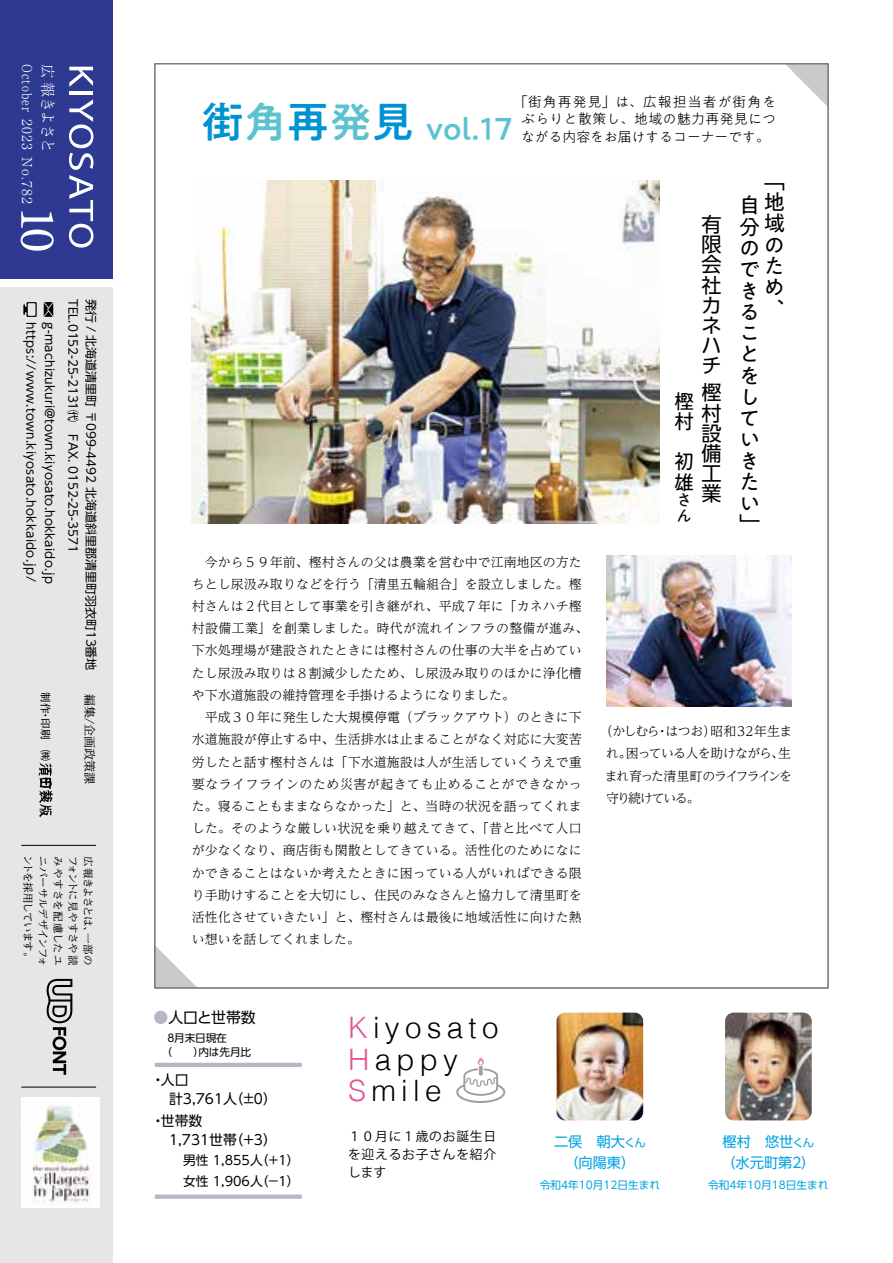
<style>
.page{position:relative;width:893px;height:1263px;background:#fff}
.page>*{position:absolute;margin:0;border:0;box-sizing:border-box;transform-origin:0 0}
.t1{font:500 42.45px "PA1 Gothic Std";color:#0093d4}
.t2{font:500 30.9px "PA1 Gothic Std";color:#5dc2d0}
.t3{font:300 29.55px/31.7px "Helvetica";letter-spacing:.18em;color:#000}
.t4{font:21.3px/21.3px "PA1 Gothic Std";color:#000;text-align:justify}
.t5{font:20.25px/20.2px "UD Shin Go Pr 6";color:#000;text-align:justify}
.t6{font:20.25px/20.2px "PA1 Gothic Std";color:#000}
.t7{font:16.2px/16.2px "PA1 Gothic Std";color:#000}
.t8{font:300 15px "Ryumin Pr 6";letter-spacing:-.09em;color:#fff}
.t9{font:14.85px "UD Shin Go Pr 6";color:#000}
.t10{font:14.25px/21.3px "UD Shin Go Pr 6";color:#00a4e3;text-align:right}
.t11{font:300 13.8px/17.5px "PA1 Gothic Std";letter-spacing:.03em;color:#000;text-align:center}
.t12{font:13.8px/19.5px "UD Shin Go Pr 6";color:#000}
.t13{font:300 13.5px "Ryumin Pr 6";letter-spacing:.1em;color:#fff}
.t14{font:300 13.5px "Ryumin Pr 6";letter-spacing:.1em;color:#fff;scale:.85 1}
.t15{font:300 12.9px/22.2px "UD Reimin Pr 6";letter-spacing:.005em;color:#000}
.t16{font:300 12.9px/22.2px "UD Reimin Pr 6";letter-spacing:-.115em;color:#000}
.t17{font:300 12.9px/22.2px "UD Reimin Pr 6";letter-spacing:-.05em;color:#000}
.t18{font:300 12.9px "UD Reimin Pr 6";letter-spacing:-.055em;color:#000}
.t19{font:300 12.9px "UD Reimin Pr 6";letter-spacing:.04em;color:#000}
.t20{font:12.75px/18.1px "Koz Go Pr 6 N";letter-spacing:.06em;color:#000;text-align:justify}
.t21{font:12.75px/21px "UD Shin Go Pr 6";color:#000}
.t22{font:12px "UD Shin Go Pr 6";letter-spacing:.02em;color:#000}
.t23{font:12px/18px "UD Shin Go Pr 6";color:#000}
.t24{font:12px "UD Reimin Pr 6";color:#000}
.t25{font:10.65px "UD Shin Go Pr 6";color:#00a4e3}
.t26{font:10.65px/13.8px "UD Shin Go Pr 6";letter-spacing:-.015em;color:#000}
.t27{font:500 10.65px "UD Reimin Pr 6";color:#000}
.t28{font:10.5px "UD Reimin Pr 6";letter-spacing:-.02em;color:#000}
.t29{font:10.5px "UD Reimin Pr 6";letter-spacing:-.075em;color:#000}
.t30{font:10.5px "UD Reimin Pr 6";letter-spacing:.06em;color:#000}
.t31{font:10.5px "UD Reimin Pr 6";letter-spacing:-.09em;color:#000}
.s1{color:#5dc2d0}
.s2{color:#bdb3c2}
.s3{color:#e85298}
.s4{font-size:11.4px}
</style>
<div class="page">
<svg style="left:787px;top:66px;width:39px;height:39px"></svg>
<svg style="left:154px;top:945px;width:42px;height:43px"></svg>
<div style="left:0;top:0;width:113px;height:279px;background:#2e3a92"></div>
<div style="left:0;top:288px;width:113px;height:975px;background:#e6e6e6"></div>
<img style="left:192px;top:181px;width:468px;height:342px">
<img style="left:606px;top:555px;width:185px;height:151px">
<img style="left:725px;top:1012px;width:87px;height:108px">
<img style="left:557px;top:1012px;width:86px;height:108px">
<svg style="left:47px;top:979px;width:25px;height:96px"></svg>
<svg style="left:44px;top:302px;width:9px;height:15px"></svg>
<svg style="left:23px;top:302px;width:14px;height:15px"></svg>
<svg style="left:38px;top:762px;width:15px;height:55px"></svg>
<hr style="left:21px;top:845px;width:75px;height:1px;background:#000">
<hr style="left:21px;top:1087px;width:75px;height:1px;background:#000">
<img style="left:21px;top:1097px;width:78px;height:110px">
<svg style="left:69px;top:67px;width:24px;height:20px"></svg>
<hr style="left:69px;top:91px;width:24px;height:3px;background:#fff">
<svg style="left:69px;top:100px;width:24px;height:148px"></svg>
<div style="left:155px;top:1194px;width:147px;height:5px;background:#bdb3c2"></div>
<hr style="left:155px;top:1063px;width:147px;height:4px;background:#bdb3c2">
<svg style="left:456px;top:1057px;width:49px;height:46px"></svg>
<p class="t14" style="left:38px;top:64px;width:58px;rotate:90deg">October</p>
<p class="t8" style="left:59px;top:64px;width:90px;rotate:90deg">広報きよさと</p>
<p class="t13" style="left:38px;top:157px;width:48px;rotate:90deg">No.782</p>
<p class="t13" style="left:38px;top:119px;width:33px;rotate:90deg">2023</p>
<p class="t22" style="left:41px;top:322px;width:261px;rotate:90deg">https://www.town.kiyosato.hokkaido.jp/</p>
<p class="t22" style="left:59px;top:322px;width:263px;rotate:90deg">g-machizukuri@town.kiyosato.hokkaido.jp</p>
<p class="t27" style="left:54px;top:692px;width:70px;rotate:90deg">制作印刷　㈱</p>
<p class="t27" style="left:54px;top:710px;width:12px;rotate:90deg">・</p>
<p class="t23" style="left:100px;top:299px;width:373px;rotate:90deg">発行 / 北海道清里町〒099-4492 北海道斜里郡清里町羽衣町13番地<br>TEL.0152-25-2131㈹　FAX. 0152-25-3571</p>
<p class="t24" style="left:100px;top:694px;width:91px;rotate:90deg">編集/企画政策課</p>
<p class="t29" style="left:37px;top:855px;width:108px;rotate:90deg">ントを採用しています。</p>
<p class="t28" style="left:52px;top:856px;width:112px;rotate:90deg">ニバーサルデザインフォ</p>
<p class="t30" style="left:67px;top:856px;width:110px;rotate:90deg">みやすさを配慮したユ</p>
<p class="t28" style="left:82px;top:855px;width:111px;rotate:90deg">フォントに見やすさや読</p>
<p class="t31" style="left:97px;top:856px;width:82px;rotate:90deg">広報きよさとは、</p>
<p class="t28" style="left:97px;top:932px;width:34px;rotate:90deg">一部の</p>
<h1 class="t1" style="left:202px;top:96px;width:214px">街<span class="s1">角</span>再<span class="s1">発</span>見</h1>
<p class="t11" style="left:514px;top:94px;width:264px">「街角再発見」は、広報担当者が街角をぶらりと散策し、地域の魅力再発見につながる内容をお届けするコーナーです。</p>
<h2 class="t2" style="left:426px;top:110px;width:88px">vol.17</h2>
<p class="t15" style="left:192px;top:550px;width:398px">　今から５９年前、樫村さんの父は農業を営む中で江南地区の方たちとし尿汲み取りなどを行う「清里五輪組合」を設立しました。樫村さんは２代目として事業を引き継がれ、平成７年に「カネハチ樫村設備工業」を創業しました。時代が流れインフラの整備が進み、下水処理場が建設されたときには樫村さんの仕事の大半を占めていたし尿汲み取りは８割減少したため、し尿汲み取りのほかに浄化槽や下水道施設の維持管理を手掛けるようになりました。<br>　平成３０年に発生した大規模停電（ブラックアウト）のときに下水道施設が停止する中、生活排水は止まることがなく対応に大変苦労したと話す樫村さんは「下水道施設は人が生活していくうえで重要なライフラインのため災害が起きても止めることができなかった。寝ることもままならなかった」と、当時の状況を語ってくれました。そのような厳しい状況を乗り越えてきて、「昔と比べて人口が少なくなり、商店街も閑散としてきている。活性化のためになにかできることはないか考えたときに困っている人がいればできる限り手助けすることを大切にし、住民のみなさんと協力して清里町を活性化させていきたい」と、樫村さんは最後に地域活性に向けた熱い想いを話してくれました。</p>
<h3 class="t6" style="left:674px;top:393px;width:21px">樫村</h3>
<h3 class="t6" style="left:674px;top:453px;width:21px">初雄</h3>
<p class="t7" style="left:676px;top:493px;width:16px">さん</p>
<h3 class="t5" style="left:702px;top:214px;width:21px">有限会社カネハチ</h3>
<h3 class="t5" style="left:702px;top:382px;width:21px">樫村設備工業</h3>
<h3 class="t4" style="left:764px;top:172px;width:22px">「</h3>
<h3 class="t4" style="left:764px;top:193px;width:22px">地域のため</h3>
<h3 class="t4" style="left:739px;top:196px;width:22px;text-align:left">自分のできることをしていきたい</h3>
<h3 class="t4" style="left:764px;top:299px;width:21px">、</h3>
<h3 class="t4" style="left:739px;top:515px;width:22px">「</h3>
<p class="t18" style="left:600px;top:721px;width:118px">（かしむらはつお）</p>
<p class="t19" style="left:710px;top:721px;width:84px">昭和32年生ま</p>
<p class="t17" style="left:626px;top:720px;width:167px;text-indent:30px">・<br>困っている人を助けながら生、</p>
<p class="t16" style="left:605px;top:742px;width:189px">れ。<br>まれ育った清里町のライフラインを守り続けている。</p>
<p class="t9" style="left:153px;top:1005px;width:104px"><span class="s2">●</span>人口と世帯数</p>
<p class="t26" style="left:198px;top:1031px;width:54px;text-indent:-31px">8月末日現在<br>内は先月比</p>
<p class="t26" style="left:162px;top:1044px;width:44px">（　　）</p>
<p class="t12" style="left:161px;top:1069px;width:29px">人口</p>
<p class="t12" style="left:151px;top:1069px;width:127px">・<br>　計3,761 )人 ±0(</p>
<p class="t12" style="left:161px;top:1110px;width:43px">世帯数</p>
<p class="t12" style="left:151px;top:1110px;width:15px">・</p>
<h3 class="t3" style="left:348px;top:1009px;width:152px"><span class="s3">K</span>iyosato<br><span class="s3">H</span>appy<br><span class="s3">S</span>mile</h3>
<p class="t12" style="left:230px;top:1130px;width:49px">)＋3(</p>
<p class="t12" style="left:155px;top:1130px;width:83px">　1,731世帯</p>
<p class="t21" style="left:183px;top:1149px;width:118px">男性 1,855 )人＋1(女性 1,906 )人－1(</p>
<p class="t20" style="left:348px;top:1128px;width:150px">１０月に１歳のお誕生日を迎えるお子さんを紹介します</p>
<p class="t10" style="left:723px;top:1130px;width:94px">樫村　悠世<span class="s4">くん</span>(</p>
<p class="t10" style="left:554px;top:1130px;width:93px;text-align:center">二俣　朝大<span class="s4">くん</span>（向陽東(</p>
<p class="t25" style="left:540px;top:1176px;width:122px">令和4年10月12日生まれ</p>
<p class="t10" style="left:721px;top:1151px;width:72px">（水元町第</p>
<p class="t25" style="left:708px;top:1176px;width:122px">令和4年10月18日生まれ</p>
<p class="t10" style="left:790px;top:1151px;width:16px">２</p>
</div>
